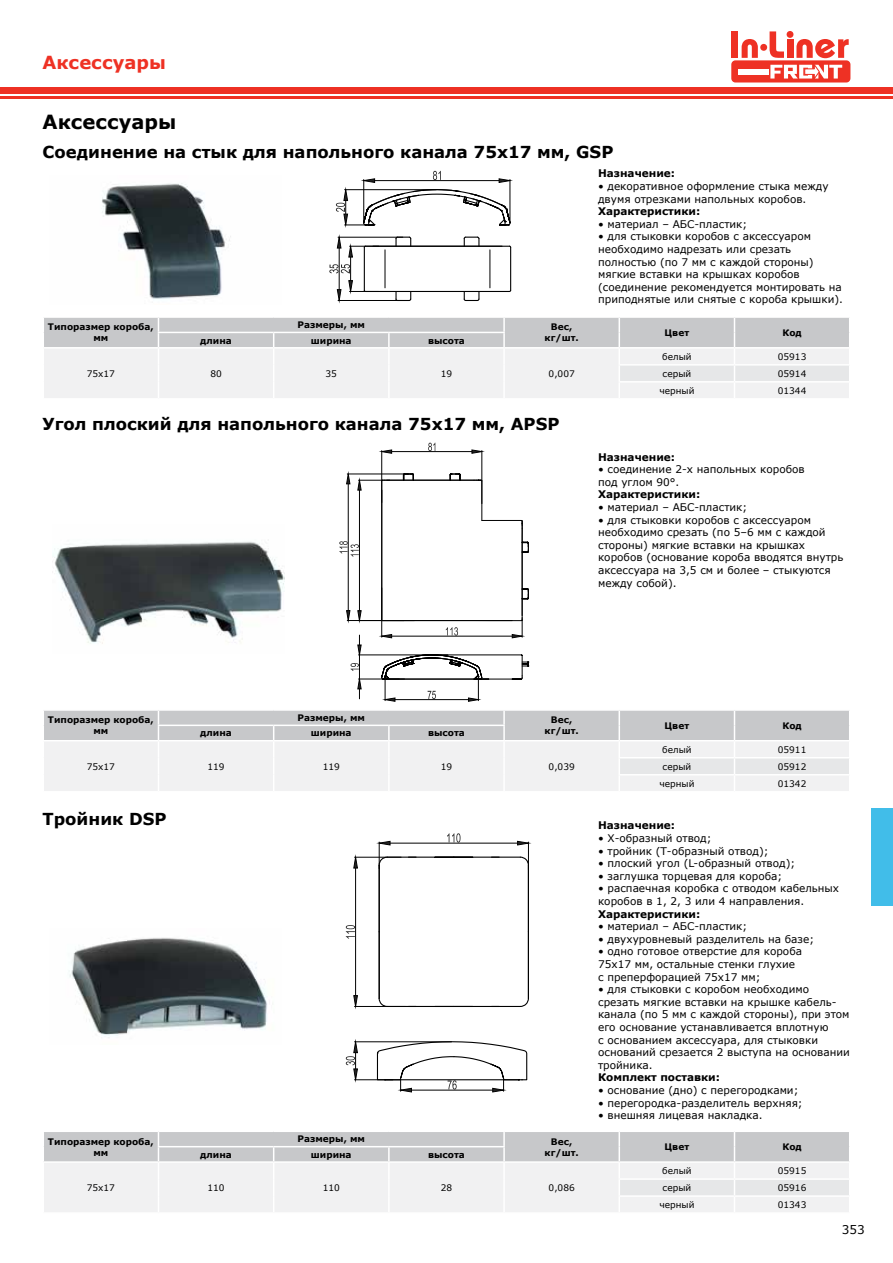
<style>
.page{position:relative;width:893px;height:1263px;background:#fff}
.page>*{position:absolute;margin:0;border:0;box-sizing:border-box;transform-origin:0 0}
.t1{font:700 19.5px "Verdana";color:#000}
.t2{font:700 18px "Verdana";color:#ee3124}
.t3{font:700 16.5px "Verdana";color:#000}
.t4{font:12px "Verdana";color:#000}
.t5{font:10.5px/12.6px "Verdana";color:#000}
.t6{font:700 10.5px "Verdana";color:#000}
.t7{font:700 9px/10.8px "Verdana";color:#000;text-align:center}
.t8{font:9px "Verdana";color:#000}
</style>
<div class="page">
<svg style="left:0;top:87px;width:3px;height:12px"></svg>
<div style="left:3px;top:87px;width:890px;height:6px;background:#ee3124"></div>
<hr style="left:3px;top:96px;width:890px;height:3px;background:#ee3124">
<div style="left:731px;top:60px;width:119px;height:22px;background:#ee3124;border-radius:4px"></div>
<div style="left:731px;top:31px;width:7px;height:27px;background:#ee3124"></div>
<svg style="left:742px;top:39px;width:16px;height:19px"></svg>
<div style="left:760px;top:44px;width:7px;height:7px;background:#ee3124;border-radius:50%"></div>
<div style="left:738px;top:69px;width:31px;height:5px;background:#fff"></div>
<svg style="left:769px;top:31px;width:80px;height:48px"></svg>
<div style="left:872px;top:808px;width:21px;height:98px;background:#41bde9"></div>
<svg style="left:43px;top:317px;width:807px;height:81px"></svg>
<svg style="left:44px;top:1131px;width:805px;height:81px"></svg>
<img style="left:69px;top:937px;width:201px;height:101px">
<img style="left:102px;top:183px;width:129px;height:116px">
<svg style="left:361px;top:171px;width:151px;height:12px"></svg>
<svg style="left:440px;top:183px;width:109px;height:352px"></svg>
<svg style="left:314px;top:183px;width:126px;height:352px"></svg>
<hr style="left:358px;top:480px;width:31px;height:1px;background:#000">
<hr style="left:359px;top:490px;width:1px;height:121px;background:#000">
<svg style="left:357px;top:479px;width:5px;height:12px"></svg>
<hr style="left:381px;top:451px;width:1px;height:51px;background:#000">
<hr style="left:482px;top:451px;width:1px;height:53px;background:#000">
<hr style="left:392px;top:451px;width:80px;height:1px;background:#000">
<svg style="left:381px;top:449px;width:11px;height:5px"></svg>
<svg style="left:471px;top:449px;width:12px;height:5px"></svg>
<svg style="left:428px;top:443px;width:7px;height:8px"></svg>
<hr style="left:347px;top:474px;width:62px;height:1px;background:#000">
<hr style="left:348px;top:484px;width:1px;height:127px;background:#000">
<svg style="left:346px;top:473px;width:5px;height:12px"></svg>
<hr style="left:379px;top:865px;width:1px;height:67px;background:#000">
<hr style="left:379px;top:932px;width:1px;height:66px;background:#000">
<hr style="left:387px;top:1006px;width:67px;height:1px;background:#000">
<svg style="left:378px;top:997px;width:10px;height:9px"></svg>
<hr style="left:528px;top:865px;width:1px;height:67px;background:#000">
<hr style="left:528px;top:932px;width:1px;height:66px;background:#000">
<hr style="left:454px;top:1006px;width:66px;height:1px;background:#000">
<svg style="left:519px;top:997px;width:10px;height:10px"></svg>
<hr style="left:354px;top:1006px;width:52px;height:1px;background:#000">
<hr style="left:355px;top:868px;width:1px;height:127px;background:#000">
<svg style="left:353px;top:995px;width:5px;height:12px"></svg>
<svg style="left:346px;top:925px;width:9px;height:13px"></svg>
<svg style="left:44px;top:535px;width:805px;height:350px"></svg>
<hr style="left:354px;top:1079px;width:39px;height:1px;background:#000">
<hr style="left:354px;top:1041px;width:97px;height:1px;background:#000">
<svg style="left:346px;top:1041px;width:12px;height:39px"></svg>
<svg style="left:376px;top:1041px;width:152px;height:52px"></svg>
<h2 class="t2" style="left:43px;top:49px;width:125px">Аксессуары</h2>
<h1 class="t1" style="left:43px;top:108px;width:135px">Аксессуары</h1>
<h3 class="t3" style="left:43px;top:140px;width:572px">Соединение на стык для напольного канала 75х17 мм, GSP</h3>
<p class="t6" style="left:598px;top:166px;width:79px">Назначение:</p>
<p class="t5" style="left:598px;top:180px;width:232px">• декоративное оформление стыка между двумя отрезками напольных коробов.</p>
<p class="t6" style="left:598px;top:204px;width:104px">Характеристики:</p>
<p class="t5" style="left:598px;top:217px;width:151px">• материал – АБС-пластик;</p>
<p class="t5" style="left:598px;top:230px;width:246px">• для стыковки коробов с аксессуаром необходимо надрезать или срезать полностью (по 7 мм с каждой стороны) мягкие вставки на крышках коробов (соединение рекомендуется монтировать на приподнятые или снятые с короба крышки).</p>
<p class="t7" style="left:48px;top:322px;width:107px">Типоразмер короба, мм</p>
<p class="t7" style="left:298px;top:319px;width:69px">Размеры, мм</p>
<p class="t7" style="left:545px;top:322px;width:36px">Вес, кг/шт.</p>
<p class="t7" style="left:665px;top:327px;width:26px">Цвет</p>
<p class="t7" style="left:782px;top:327px;width:21px">Код</p>
<p class="t7" style="left:200px;top:335px;width:33px">длина</p>
<p class="t7" style="left:311px;top:335px;width:42px">ширина</p>
<p class="t7" style="left:428px;top:335px;width:38px">высота</p>
<p class="t8" style="left:87px;top:367px;width:30px">75х17</p>
<p class="t8" style="left:210px;top:367px;width:13px">80</p>
<p class="t8" style="left:326px;top:367px;width:13px">35</p>
<p class="t8" style="left:441px;top:367px;width:13px">19</p>
<p class="t8" style="left:549px;top:367px;width:28px">0,007</p>
<h3 class="t3" style="left:43px;top:413px;width:518px">Угол плоский для напольного канала 75х17 мм, APSP</h3>
<p class="t8" style="left:662px;top:350px;width:31px">белый</p>
<p class="t8" style="left:778px;top:350px;width:30px">05913</p>
<p class="t8" style="left:663px;top:367px;width:30px">серый</p>
<p class="t8" style="left:778px;top:367px;width:30px">05914</p>
<p class="t8" style="left:659px;top:384px;width:37px">черный</p>
<p class="t8" style="left:778px;top:384px;width:30px">01344</p>
<p class="t6" style="left:598px;top:449px;width:79px">Назначение:</p>
<p class="t5" style="left:598px;top:463px;width:208px">• соединение 2-х напольных коробов под углом 90°.</p>
<p class="t6" style="left:598px;top:487px;width:104px">Характеристики:</p>
<p class="t5" style="left:598px;top:501px;width:151px">• материал – АБС-пластик;</p>
<p class="t5" style="left:598px;top:513px;width:247px">• для стыковки коробов с аксессуаром необходимо срезать (по 5–6 мм с каждой стороны) мягкие вставки на крышках коробов (основание короба вводятся внутрь аксессуара на 3,5 см и более – стыкуются между собой).</p>
<p class="t7" style="left:48px;top:714px;width:107px">Типоразмер короба, мм</p>
<p class="t7" style="left:298px;top:712px;width:69px">Размеры, мм</p>
<p class="t7" style="left:545px;top:714px;width:36px">Вес, кг/шт.</p>
<p class="t7" style="left:665px;top:720px;width:26px">Цвет</p>
<p class="t7" style="left:782px;top:720px;width:21px">Код</p>
<p class="t7" style="left:200px;top:728px;width:33px">длина</p>
<p class="t7" style="left:311px;top:728px;width:42px">ширина</p>
<p class="t7" style="left:428px;top:728px;width:38px">высота</p>
<p class="t8" style="left:87px;top:760px;width:30px">75х17</p>
<p class="t8" style="left:207px;top:760px;width:19px">119</p>
<p class="t8" style="left:323px;top:760px;width:19px">119</p>
<p class="t8" style="left:441px;top:760px;width:13px">19</p>
<p class="t8" style="left:549px;top:760px;width:28px">0,039</p>
<p class="t8" style="left:662px;top:743px;width:31px">белый</p>
<p class="t8" style="left:778px;top:743px;width:30px">05911</p>
<p class="t8" style="left:662px;top:760px;width:30px">серый</p>
<p class="t8" style="left:778px;top:760px;width:30px">05912</p>
<p class="t8" style="left:659px;top:777px;width:37px">черный</p>
<p class="t8" style="left:778px;top:777px;width:30px">01342</p>
<h3 class="t3" style="left:43px;top:807px;width:125px">Тройник DSP</h3>
<p class="t6" style="left:598px;top:818px;width:79px">Назначение:</p>
<p class="t5" style="left:598px;top:832px;width:115px">• Х-образный отвод;</p>
<p class="t5" style="left:598px;top:844px;width:172px">• тройник (Т-образный отвод);</p>
<p class="t5" style="left:598px;top:857px;width:199px">• плоский угол (L-образный отвод);</p>
<p class="t5" style="left:598px;top:869px;width:186px">• заглушка торцевая для короба;</p>
<p class="t5" style="left:598px;top:882px;width:243px">• распаечная коробка с отводом кабельных коробов в 1, 2, 3 или 4 направления.</p>
<p class="t6" style="left:598px;top:906px;width:104px">Характеристики:</p>
<p class="t5" style="left:598px;top:920px;width:151px">• материал – АБС-пластик;</p>
<p class="t5" style="left:598px;top:932px;width:217px">• двухуровневый разделитель на базе;</p>
<p class="t5" style="left:598px;top:945px;width:205px">• одно готовое отверстие для короба<br>75х17 мм, остальные стенки глухие с преперфорацией 75х17 мм;</p>
<p class="t5" style="left:598px;top:983px;width:253px">• для стыковки с коробом необходимо срезать мягкие вставки на крышке кабель&shy;канала (по 5 мм с каждой стороны), при этом его основание устанавливается вплотную<br>с основанием аксессуара, для стыковки оснований срезается 2 выступа на основании тройника.</p>
<p class="t6" style="left:598px;top:1070px;width:123px">Комплект поставки:</p>
<p class="t5" style="left:598px;top:1084px;width:202px">• основание (дно) с перегородками;</p>
<p class="t5" style="left:598px;top:1096px;width:206px">• перегородка-разделитель верхняя;</p>
<p class="t5" style="left:598px;top:1109px;width:166px">• внешняя лицевая накладка.</p>
<p class="t7" style="left:48px;top:1136px;width:107px">Типоразмер короба, мм</p>
<p class="t7" style="left:298px;top:1133px;width:69px">Размеры, мм</p>
<p class="t7" style="left:545px;top:1136px;width:36px">Вес, кг/шт.</p>
<p class="t7" style="left:665px;top:1141px;width:26px">Цвет</p>
<p class="t7" style="left:782px;top:1141px;width:21px">Код</p>
<p class="t7" style="left:200px;top:1149px;width:33px">длина</p>
<p class="t7" style="left:311px;top:1149px;width:42px">ширина</p>
<p class="t7" style="left:428px;top:1149px;width:38px">высота</p>
<p class="t8" style="left:87px;top:1181px;width:30px">75х17</p>
<p class="t8" style="left:207px;top:1181px;width:19px">110</p>
<p class="t8" style="left:323px;top:1181px;width:19px">110</p>
<p class="t8" style="left:441px;top:1181px;width:13px">28</p>
<p class="t8" style="left:549px;top:1181px;width:28px">0,086</p>
<p class="t8" style="left:662px;top:1164px;width:31px">белый</p>
<p class="t8" style="left:778px;top:1164px;width:30px">05915</p>
<p class="t8" style="left:662px;top:1181px;width:30px">серый</p>
<p class="t8" style="left:778px;top:1181px;width:30px">05916</p>
<p class="t8" style="left:659px;top:1198px;width:37px">черный</p>
<p class="t8" style="left:778px;top:1198px;width:30px">01343</p>
<p class="t4" style="left:842px;top:1221px;width:24px">353</p>
</div>
